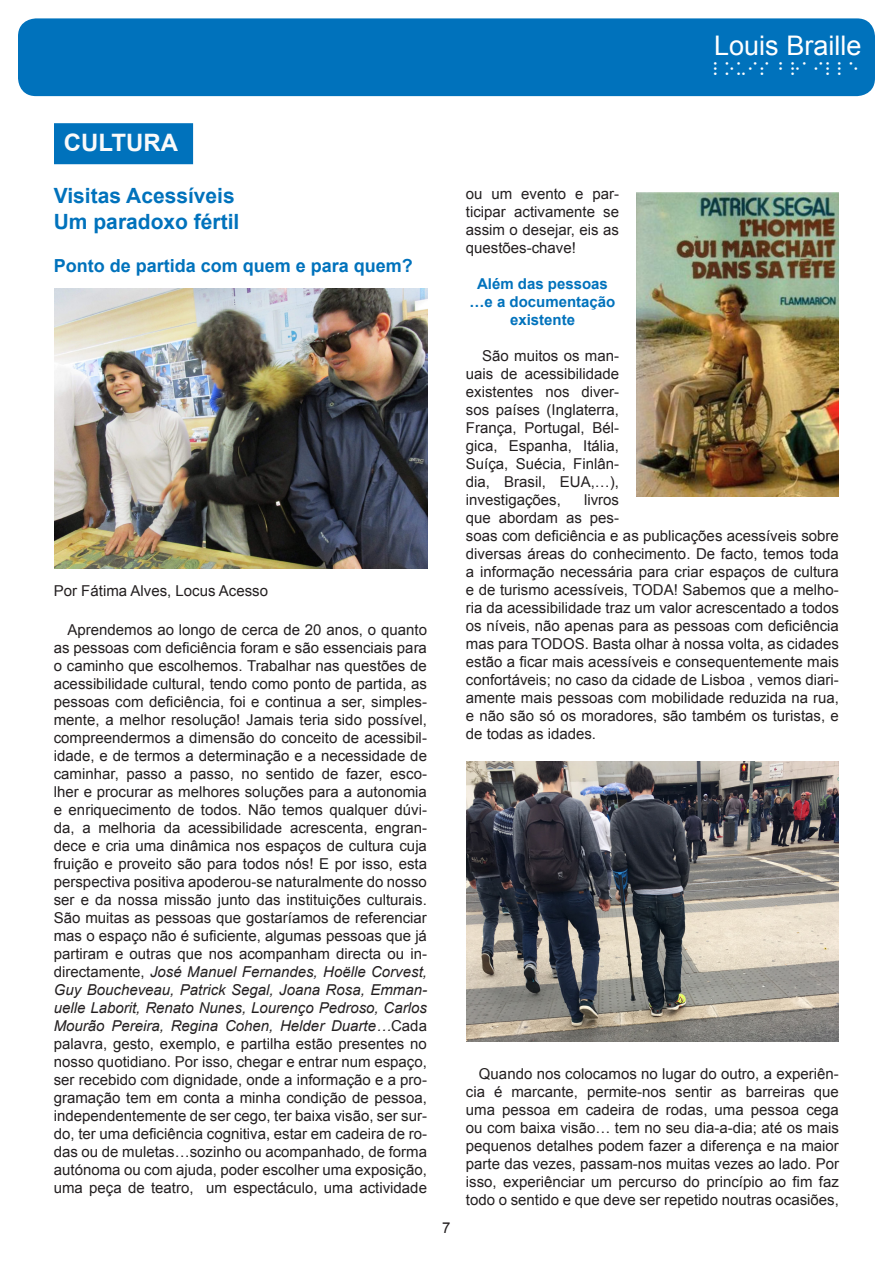
<style>
.page{position:relative;width:893px;height:1263px;background:#fff}
.page>*{position:absolute;margin:0;border:0;box-sizing:border-box;transform-origin:0 0}
.t1{font:27px "Arial";color:#fff}
.t2{font:700 24px "Arial";color:#fafafa}
.t3{font:700 21px "Arial";color:#0072bc}
.t4{font:700 18px "Arial";color:#0072bc}
.t5{font:16.5px "braili";color:#fff}
.t6{font:15px/18px "Arial";color:#231f20;text-align:justify}
.t7{font:700 15px/18px "Arial";color:#0072bc;text-align:center}
.s1{font-style:italic}
</style>
<div class="page">
<img style="left:54px;top:288px;width:374px;height:281px">
<div style="left:54px;top:123px;width:139px;height:41px;background:#0072bc;border:2px solid #0072bc"></div>
<div style="left:18px;top:18px;width:857px;height:78px;background:#0072bc;border-radius:18px"></div>
<img style="left:637px;top:193px;width:202px;height:304px">
<img style="left:466px;top:762px;width:373px;height:279px">
<p class="t1" style="left:714px;top:27px;width:149px">Louis Braille</p>
<p class="t5" style="left:714px;top:59px;width:149px">LOUIS BRAILLE</p>
<p class="t2" style="left:64px;top:126px;width:116px">CULTURA</p>
<p class="t3" style="left:54px;top:181px;width:182px">Visitas Acessíveis</p>
<p class="t3" style="left:54px;top:206px;width:187px">Um paradoxo fértil</p>
<p class="t4" style="left:54px;top:253px;width:361px">Ponto de partida com quem e para quem?</p>
<p class="t6" style="left:54px;top:581px;width:216px">Por Fátima Alves, Locus Acesso</p>
<p class="t6" style="left:54px;top:621px;width:375px;text-indent:14px">Aprendemos ao longo de cerca de 20 anos, o quanto as pessoas com deficiência foram e são essenciais para o caminho que escolhemos. Trabalhar nas questões de acessibilidade cultural, tendo como ponto de partida, as pessoas com deficiência, foi e continua a ser, simples&shy;mente, a melhor resolução! Jamais teria sido possível, compreendermos a dimensão do conceito de acessibil&shy;idade, e de termos a determinação e a necessidade de caminhar, passo a passo, no sentido de fazer, esco-</p>
<p class="t6" style="left:54px;top:783px;width:375px">lher e procurar as melhores soluções para a autonomia e enriquecimento de todos. Não temos qualquer dúvi&shy;da, a melhoria da acessibilidade acrescenta, engran&shy;dece e cria uma dinâmica nos espaços de cultura cuja fruição e proveito são para todos nós! E por isso, esta perspectiva positiva apoderou-se naturalmente do nosso ser e da nossa missão junto das instituições culturais.<br>São muitas as pessoas que gostaríamos de referenciar mas o espaço não é suficiente, algumas pessoas que já partiram e outras que nos acompanham directa ou in&shy;directamente, <span class="s1">José Manuel Fernandes, Hoëlle Corvest, Guy Boucheveau, Patrick Segal, Joana Rosa, Emman&shy;uelle Laborit, Renato Nunes, Lourenço Pedroso, Carlos Mourão Pereira, Regina Cohen, Helder Duarte…</span>Cada palavra, gesto, exemplo, e partilha estão presentes no nosso quotidiano. Por isso, chegar e entrar num espaço, ser recebido com dignidade, onde a informação e a pro&shy;gramação tem em conta a minha condição de pessoa, independentemente de ser cego, ter baixa visão, ser sur&shy;do, ter uma deficiência cognitiva, estar em cadeira de ro&shy;das ou de muletas…sozinho ou acompanhado, de forma autónoma ou com ajuda, poder escolher uma exposição, uma peça de teatro, um espectáculo, uma actividade</p>
<p class="t6" style="left:442px;top:1218px;width:10px">7</p>
<p class="t6" style="left:466px;top:185px;width:155px">ou um evento e par&shy;ticipar activamente se assim o desejar, eis as questões-chave!</p>
<p class="t7" style="left:477px;top:275px;width:132px">Além das pessoas</p>
<p class="t7" style="left:470px;top:293px;width:147px">…e a documentação existente</p>
<p class="t6" style="left:466px;top:347px;width:155px;text-indent:16px">São muitos os man&shy;uais de acessibilidade existentes nos diver&shy;sos países (Inglaterra, França, Portugal, Bél&shy;gica, Espanha, Itália, Suíça, Suécia, Finlân&shy;dia, Brasil, EUA,…), investigações,</p>
<p class="t6" style="left:466px;top:491px;width:375px;text-align:left;text-indent:118px">livros<br>que abordam as pes-<br>soas com deficiência e as publicações acessíveis sobre diversas áreas do conhecimento. De facto, temos toda a informação necessária para criar espaços de cultura e de turismo acessíveis, TODA! Sabemos que a melho&shy;ria da acessibilidade traz um valor acrescentado a todos os níveis, não apenas para as pessoas com deficiência mas para TODOS. Basta olhar à nossa volta, as cidades estão a ficar mais acessíveis e consequentemente mais confortáveis; no caso da cidade de Lisboa , vemos diari&shy;amente mais pessoas com mobilidade reduzida na rua, e não são só os moradores, são também os turistas, e de todas as idades.</p>
<p class="t6" style="left:466px;top:1065px;width:375px;text-indent:13px">Quando nos colocamos no lugar do outro, a experiên&shy;cia é marcante, permite-nos sentir as barreiras que uma pessoa em cadeira de rodas, uma pessoa cega ou com baixa visão… tem no seu dia-a-dia; até os mais pequenos detalhes podem fazer a diferença e na maior parte das vezes, passam-nos muitas vezes ao lado. Por isso, experiênciar um percurso do princípio ao fim faz todo o sentido e que deve ser repetido noutras ocasiões,</p>
</div>
